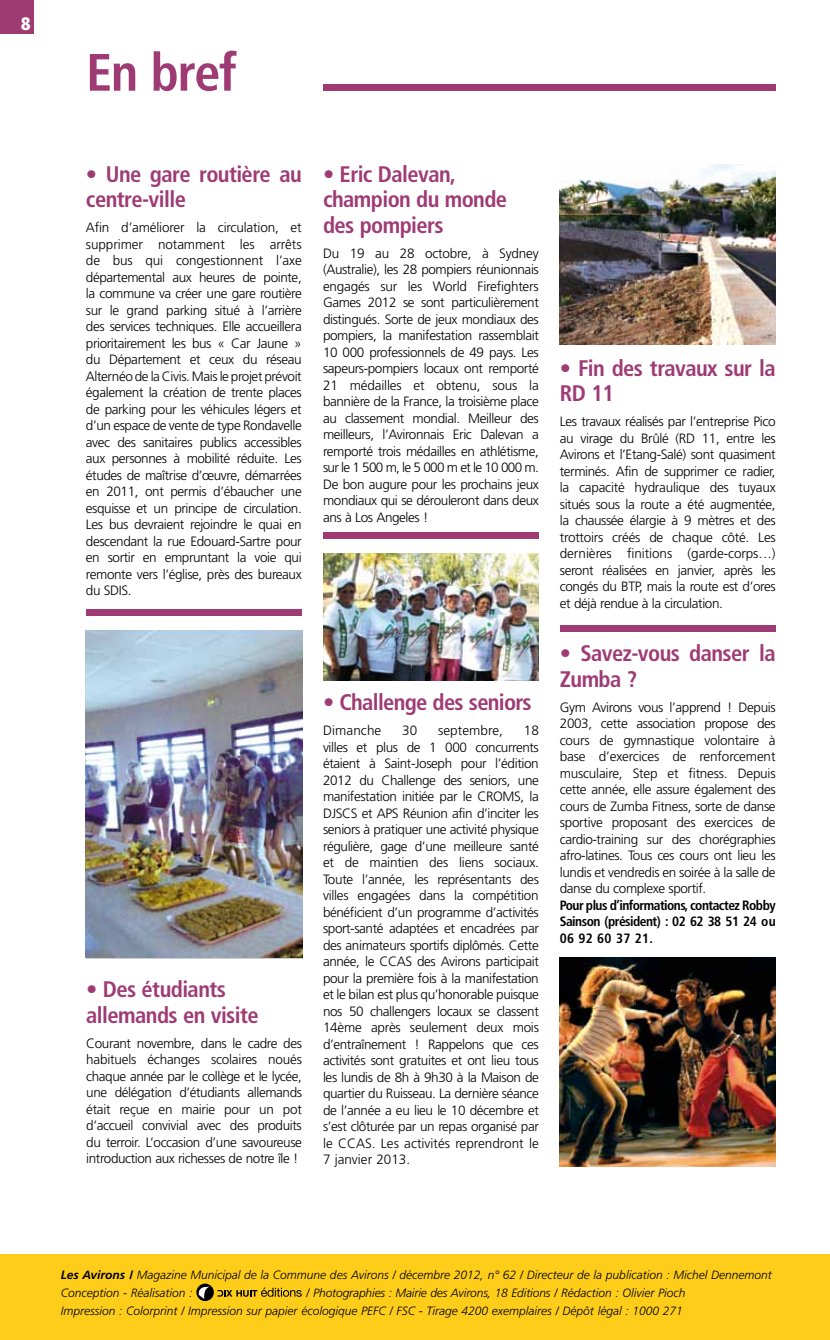
<style>
.page{position:relative;width:830px;height:1340px;background:#fff}
.page>*{position:absolute;margin:0;border:0;box-sizing:border-box;transform-origin:0 0}
.t1{font:700 condensed 52.5px "Frutiger";color:#9e3b75}
.t2{font:700 condensed 22.5px/25.5px "Frutiger";letter-spacing:-.025em;color:#9e3b75}
.t3{font:900 condensed 18px "Frutiger";color:#fff}
.t4{font:300 13.5px/16.5px "Frutiger";letter-spacing:-.03em;color:#000;text-align:justify}
.t5{font:700 condensed 13.5px/16.5px "Frutiger";letter-spacing:-.04em;color:#000;text-align:justify}
.t6{font:300 13.5px "Frutiger";letter-spacing:.005em;color:#000}
.t7{font:italic 300 12px/18px "Frutiger";color:#000}
.s1{font-weight:700}
.s2{font-weight:900}
</style>
<div class="page">
<img style="left:323px;top:553px;width:215px;height:127px">
<img style="left:559px;top:957px;width:216px;height:209px">
<img style="left:559px;top:165px;width:216px;height:179px">
<div style="left:0;top:0;width:33px;height:33px;background:#9e3b75"></div>
<div style="left:323px;top:84px;width:452px;height:7px;background:#9e3b75"></div>
<div style="left:323px;top:531px;width:215px;height:7px;background:#9e3b75"></div>
<div style="left:86px;top:609px;width:215px;height:6px;background:#9e3b75"></div>
<div style="left:559px;top:625px;width:216px;height:6px;background:#9e3b75"></div>
<img style="left:86px;top:630px;width:216px;height:327px">
<div style="left:0;top:1254px;width:829px;height:85px;background:#fecd1a"></div>
<svg style="left:217px;top:1287px;width:84px;height:9px"></svg>
<svg style="left:196px;top:1283px;width:18px;height:17px"></svg>
<svg style="left:197px;top:1286px;width:13px;height:12px"></svg>
<h3 class="t3" style="left:21px;top:13px;width:11px">8</h3>
<h1 class="t1" style="left:86px;top:41px;width:152px">En bref</h1>
<h2 class="t2" style="left:86px;top:161px;width:217px">• Une gare routière au centre-ville</h2>
<p class="t4" style="left:86px;top:219px;width:217px">Afin d’améliorer la circulation, et supprimer notamment les arrêts de bus qui congestionnent l’axe départemental aux heures de pointe, la commune va créer une gare routière sur le grand parking situé à l’arrière des services techniques. Elle accueillera prioritairement les bus « Car Jaune » du Département et ceux du réseau Alternéo de la Civis. Mais le projet prévoit également la création de trente places de parking pour les véhicules légers et d’un espace de vente de type Rondavelle avec des sanitaires publics accessibles aux personnes à mobilité réduite. Les études de maîtrise d’œuvre, démarrées en 2011, ont permis d’ébaucher une esquisse et un principe de circulation.<br>Les bus devraient rejoindre le quai en descendant la rue Edouard-Sartre pour en sortir en empruntant la voie qui remonte vers l’église, près des bureaux du SDIS.</p>
<h2 class="t2" style="left:86px;top:976px;width:174px">• Des étudiants allemands en visite</h2>
<p class="t4" style="left:86px;top:1034px;width:217px">Courant novembre, dans le cadre des habituels échanges scolaires noués chaque année par le collège et le lycée, une délégation d’étudiants allemands était reçue en mairie pour un pot d’accueil convivial avec des produits du terroir. L’occasion d’une savoureuse introduction aux richesses de notre île !</p>
<h2 class="t2" style="left:323px;top:161px;width:185px">• Eric Dalevan, champion du monde des pompiers</h2>
<p class="t4" style="left:323px;top:245px;width:217px">Du 19 au 28 octobre, à Sydney (Australie), les 28 pompiers réunionnais engagés sur les World Firefighters Games 2012 se sont particulièrement distingués. Sorte de jeux mondiaux des pompiers, la manifestation rassemblait 10 000 professionnels de 49 pays. Les sapeurs-pompiers locaux ont remporté 21 médailles et obtenu, sous la bannière de la France, la troisième place au classement mondial. Meilleur des meilleurs, l’Avironnais Eric Dalevan a remporté trois médailles en athlétisme, sur le 1 500 m, le 5 000 m et le 10 000 m.<br>De bon augure pour les prochains jeux mondiaux qui se dérouleront dans deux ans à Los Angeles !</p>
<h2 class="t2" style="left:323px;top:689px;width:210px">• Challenge des seniors</h2>
<p class="t6" style="left:323px;top:723px;width:60px">Dimanche</p>
<p class="t4" style="left:402px;top:722px;width:17px">30</p>
<p class="t6" style="left:438px;top:723px;width:66px">septembre,</p>
<p class="t4" style="left:323px;top:722px;width:217px;text-indent:201px">18 villes et plus de 1 000 concurrents étaient à Saint-Joseph pour l’édition 2012 du Challenge des seniors, une manifestation initiée par le CROMS, la DJSCS et APS Réunion afin d’inciter les seniors à pratiquer une activité physique régulière, gage d’une meilleure santé et de maintien des liens sociaux.<br>Toute l’année, les représentants des villes engagées dans la compétition bénéficient d’un programme d’activités sport-santé adaptées et encadrées par des animateurs sportifs diplômés. Cette année, le CCAS des Avirons participait pour la première fois à la manifestation et le bilan est plus qu’honorable puisque nos 50 challengers locaux se classent 14ème après seulement deux mois d’entraînement ! Rappelons que ces activités sont gratuites et ont lieu tous les lundis de 8h à 9h30 à la Maison de quartier du Ruisseau. La dernière séance de l’année a eu lieu le 10 décembre et s’est clôturée par un repas organisé par le CCAS. Les activités reprendront le 7 janvier 2013.</p>
<h2 class="t2" style="left:559px;top:355px;width:217px">• Fin des travaux sur la<br>RD 11</h2>
<p class="t4" style="left:559px;top:413px;width:217px">Les travaux réalisés par l’entreprise Pico au virage du Brûlé (RD 11, entre les Avirons et l’Etang-Salé) sont quasiment terminés. Afin de supprimer ce radier, la capacité hydraulique des tuyaux situés sous la route a été augmentée, la chaussée élargie à 9 mètres et des trottoirs créés de chaque côté. Les dernières finitions (garde-corps…) seront réalisées en janvier, après les congés du BTP, mais la route est d’ores et déjà rendue à la circulation.</p>
<h2 class="t2" style="left:559px;top:640px;width:217px">• Savez-vous danser la<br>Zumba ?</h2>
<p class="t4" style="left:559px;top:699px;width:217px">Gym Avirons vous l’apprend ! Depuis 2003, cette association propose des cours de gymnastique volontaire à base d’exercices de renforcement musculaire, Step et fitness. Depuis cette année, elle assure également des cours de Zumba Fitness, sorte de danse sportive proposant des exercices de cardio-training sur des chorégraphies afro-latines. Tous ces cours ont lieu les lundis et vendredis en soirée à la salle de danse du complexe sportif.</p>
<p class="t5" style="left:559px;top:896px;width:217px">Pour plus d’informations, contactez Robby Sainson (président) : 02 62 38 51 24 ou 06 92 60 37 21.</p>
<p class="t7" style="left:61px;top:1265px;width:712px"><span class="s1">Les Avirons</span> <span class="s2">/</span> Magazine Municipal de la Commune des Avirons / décembre 2012, n° 62 / Directeur de la publication : Michel Dennemont<br>Conception - Réalisation :</p>
<p class="t7" style="left:61px;top:1283px;width:626px;text-align:right">/ Photographies : Mairie des Avirons, 18 Editions / Rédaction : Olivier Pioch<br>Impression : Colorprint / Impression sur papier écologique PEFC / FSC - Tirage 4200 exemplaires / Dépôt légal : 1000 271</p>
</div>
